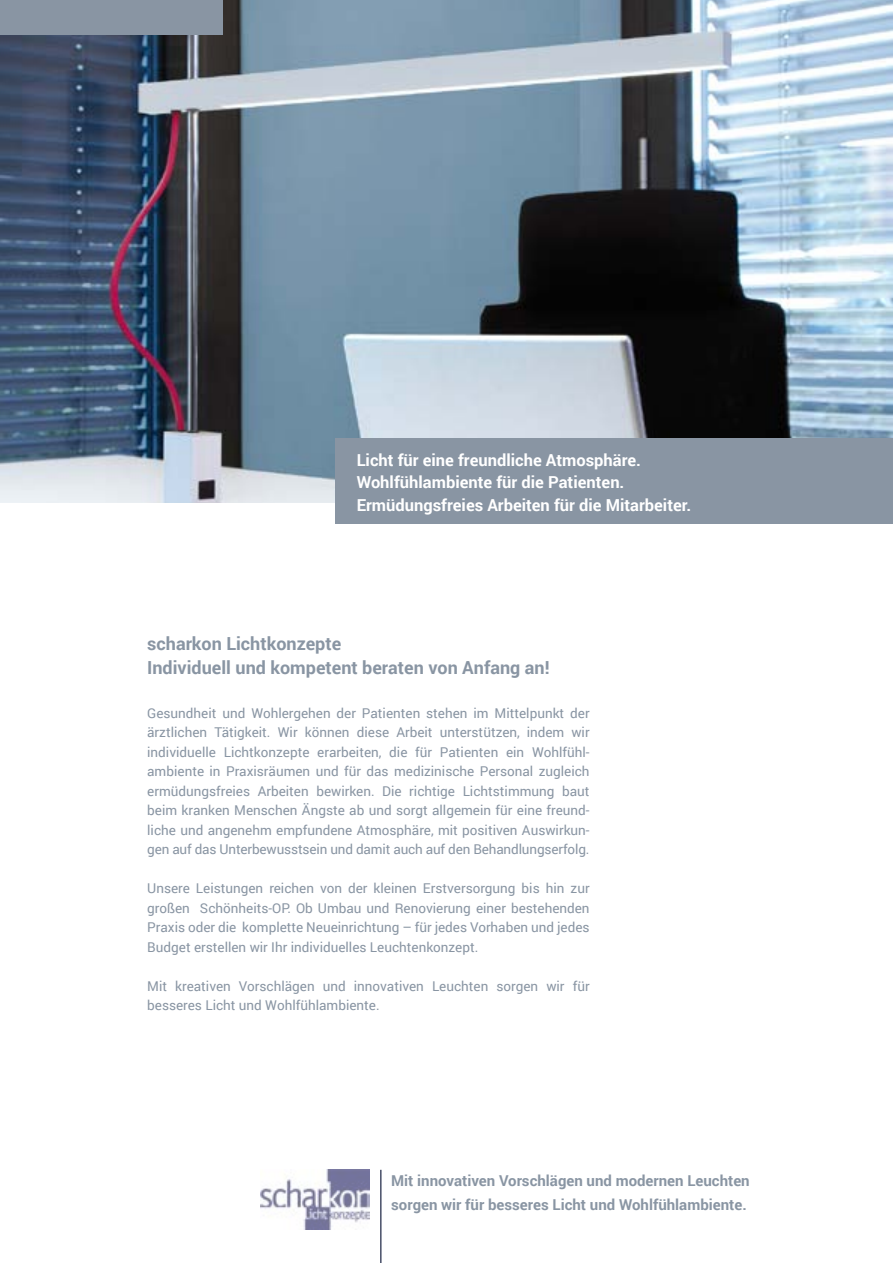
<style>
.page{position:relative;width:893px;height:1263px;background:#fff}
.page>*{position:absolute;margin:0;border:0;box-sizing:border-box;transform-origin:0 0}
.t1{font:700 18px/24px "Roboto";color:#8995a3}
.t2{font:700 16.5px/22.5px "Roboto";color:#fff}
.t3{font:700 15px/24px "Roboto";color:#8995a3}
.t4{font:13.5px/19.5px "Roboto";color:#8995a3;text-align:justify}
</style>
<div class="page">
<img style="left:261px;top:1170px;width:108px;height:59px">
<hr style="left:380px;top:1170px;width:2px;height:93px;background:#0f1839">
<img style="left:0;top:0;width:893px;height:503px">
<div style="left:335px;top:438px;width:558px;height:85px;background:#8995a3"></div>
<div style="left:0;top:0;width:222px;height:34px;background:#8995a3"></div>
<p class="t2" style="left:357px;top:448px;width:336px">Licht für eine freundliche Atmosphäre.<br>Wohlfühlambiente für die Patienten.<br>Ermüdungsfreies Arbeiten für die Mitarbeiter.</p>
<h1 class="t1" style="left:147px;top:631px;width:404px">scharkon Lichtkonzepte<br>Individuell und kompetent beraten von Anfang an!</h1>
<p class="t4" style="left:147px;top:703px;width:444px">Gesundheit und Wohlergehen der Patienten stehen im Mittelpunkt der ärztlichen Tätigkeit. Wir können diese Arbeit unterstützen, indem wir individuelle Lichtkonzepte erarbeiten, die für Patienten ein Wohlfühl&shy;ambiente in Praxisräumen und für das medizinische Personal zugleich ermüdungsfreies Arbeiten bewirken. Die richtige Lichtstimmung baut beim kranken Menschen Ängste ab und sorgt allgemein für eine freund&shy;liche und angenehm empfundene Atmosphäre, mit positiven Auswirkun&shy;gen auf das Unterbewusstsein und damit auch auf den Behandlungserfolg.</p>
<p class="t4" style="left:147px;top:878px;width:444px">Unsere Leistungen reichen von der kleinen Erstversorgung bis hin zur großen Schönheits-OP. Ob Umbau und Renovierung einer bestehenden Praxis oder die komplette Neueinrichtung – für jedes Vorhaben und jedes Budget erstellen wir Ihr individuelles Leuchtenkonzept.</p>
<p class="t4" style="left:147px;top:976px;width:444px">Mit kreativen Vorschlägen und innovativen Leuchten sorgen wir für besseres Licht und Wohlfühlambiente.</p>
<p class="t3" style="left:391px;top:1167px;width:360px">Mit innovativen Vorschlägen und modernen Leuchten sorgen wir für besseres Licht und Wohlfühlambiente.</p>
</div>
